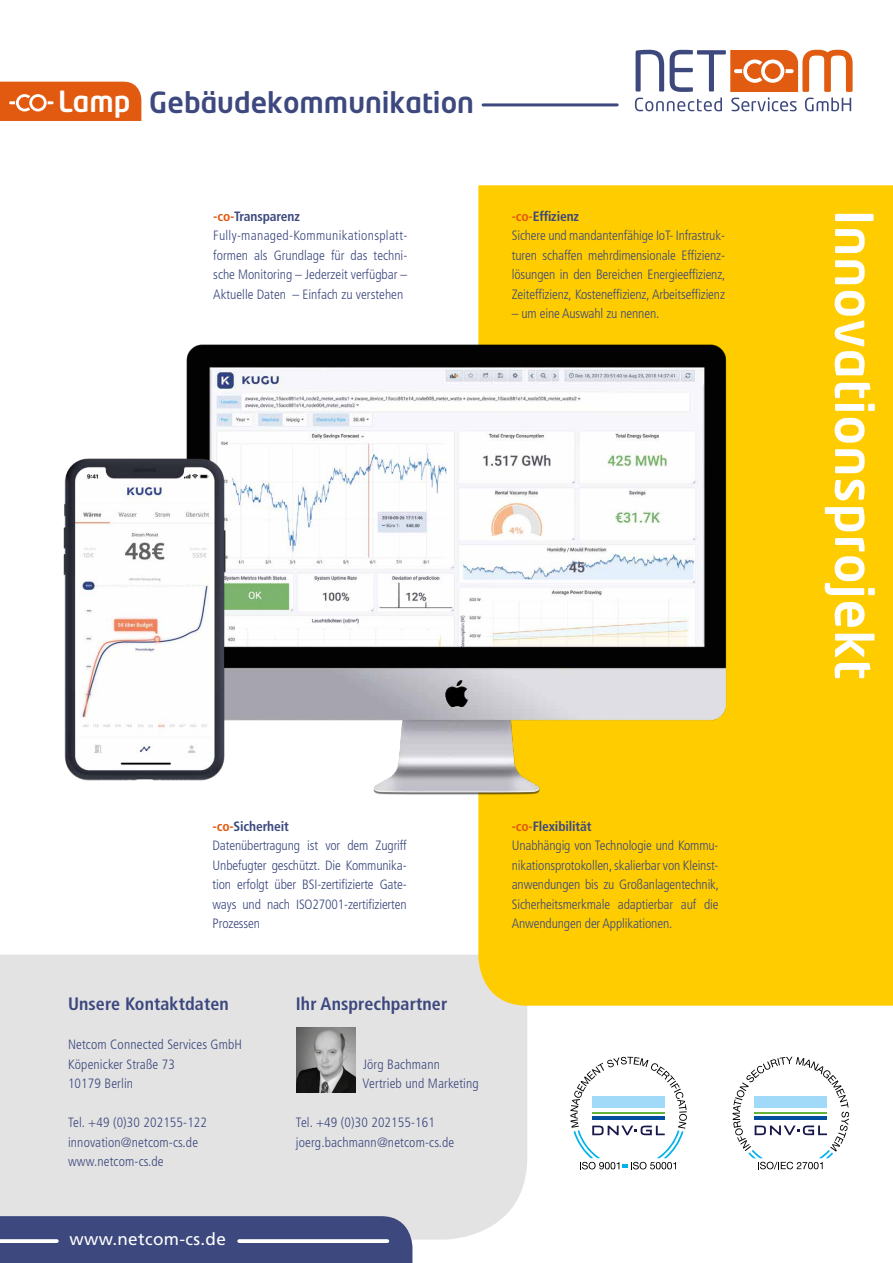
<style>
.page{position:relative;width:893px;height:1263px;background:#fff}
.page>*{position:absolute;margin:0;border:0;box-sizing:border-box;transform-origin:0 0}
.t1{font:500 51.9px "Neo Tech";letter-spacing:.02em;color:#fff}
.t2{font:500 28.8px "Neo Tech";color:#3c487e}
.t3{font:500 28.8px "Neo Tech";color:#fff}
.t4{font:500 26.1px "Neo Tech";color:#3c487e}
.t5{font:700 condensed 18px "Frutiger";letter-spacing:.005em;color:#3c487e}
.t6{font:17.1px "Frutiger LT Com";letter-spacing:.02em;color:#fff}
.t7{font:300 condensed 13.5px/19.5px "Frutiger";letter-spacing:-.01em;color:#3c487e}
.t8{font:300 condensed 13.5px/19.5px "Frutiger";letter-spacing:.01em;color:#3c487e}
.s1{font-weight:700;color:#e25a10}
.s2{font-weight:700}
</style>
<div class="page">
<div style="left:0;top:955px;width:527px;height:284px;background:#e3e3e3"></div>
<div style="left:478px;top:185px;width:415px;height:821px;background:#fc0"></div>
<div style="left:0;top:1216px;width:412px;height:47px;background:#3c487e"></div>
<svg style="left:0;top:1239px;width:57px;height:4px"></svg>
<img style="left:296px;top:1028px;width:59px;height:64px">
<svg style="left:239px;top:1239px;width:148px;height:4px"></svg>
<img style="left:186px;top:338px;width:547px;height:464px">
<svg style="left:635px;top:50px;width:218px;height:61px"></svg>
<svg style="left:0;top:82px;width:141px;height:39px;background:#e3631d"></svg>
<hr style="left:483px;top:103px;width:134px;height:3px;background:#3c487e">
<img style="left:63px;top:450px;width:172px;height:339px">
<svg style="left:570px;top:1057px;width:117px;height:112px"></svg>
<svg style="left:733px;top:1057px;width:116px;height:112px"></svg>
<h2 class="t3" style="left:58px;top:90px;width:74px">Lamp</h2>
<h3 class="t4" style="left:202px;top:75px;width:15px">..</h3>
<h2 class="t2" style="left:149px;top:91px;width:326px">Gebaudekommunikation</h2>
<p class="t7" style="left:213px;top:206px;width:196px"><span class="s1">-co-</span><span class="s2">Transparenz </span>Fully-managed-Kommunikationsplatt&shy;formen als Grundlage für das techni&shy;sche Monitoring – Jederzeit verfügbar – Aktuelle Daten – Einfach zu verstehen</p>
<p class="t7" style="left:512px;top:206px;width:215px"><span class="s1">-co-</span><span class="s2">Effizienz<br></span>Sichere und mandantenfähige IoT- Infrastruk&shy;turen schaffen mehrdimensionale Effizienz&shy;lösungen in den Bereichen Energieeffizienz, Zeiteffizienz, Kosteneffizienz, Arbeitseffizienz</p>
<p class="t7" style="left:512px;top:304px;width:149px">– um eine Auswahl zu nennen.</p>
<p class="t7" style="left:213px;top:817px;width:196px"><span class="s1">-co-</span><span class="s2">Sicherheit<br></span>Datenübertragung ist vor dem Zugriff<br>Unbefugter geschützt. Die Kommunika&shy;tion erfolgt über BSI-zertifizierte Gate&shy;ways und nach ISO27001-zertifizierten<br>Prozessen</p>
<h3 class="t5" style="left:68px;top:993px;width:162px">Unsere Kontaktdaten</h3>
<p class="t8" style="left:68px;top:1035px;width:175px">Netcom Connected Services GmbH<br>Köpenicker Straße 73<br>10179 Berlin</p>
<p class="t8" style="left:68px;top:1113px;width:141px">Tel. +49 (0)30 202155-122 innovation@netcom-cs.de www.netcom-cs.de</p>
<p class="t6" style="left:69px;top:1229px;width:158px">www.netcom-cs.de</p>
<h3 class="t5" style="left:296px;top:993px;width:153px">Ihr Ansprechpartner</h3>
<p class="t8" style="left:363px;top:1055px;width:118px">Jörg Bachmann<br>Vertrieb und Marketing</p>
<p class="t8" style="left:296px;top:1113px;width:160px">Tel. +49 (0)30 202155-161 joerg.bachmann@netcom-cs.de</p>
<p class="t7" style="left:512px;top:816px;width:209px"><span class="s1">-co-</span><span class="s2">Flexibilität<br></span>Unabhängig von Technologie und Kommu&shy;nikationsprotokollen, skalierbar von Kleinst&shy;anwendungen bis zu Großanlagentechnik, Sicherheitsmerkmale adaptierbar auf die Anwendungen der Applikationen.</p>
<h1 class="t1" style="left:875px;top:210px;width:471px;rotate:90deg">Innovationsprojekt</h1>
</div>
